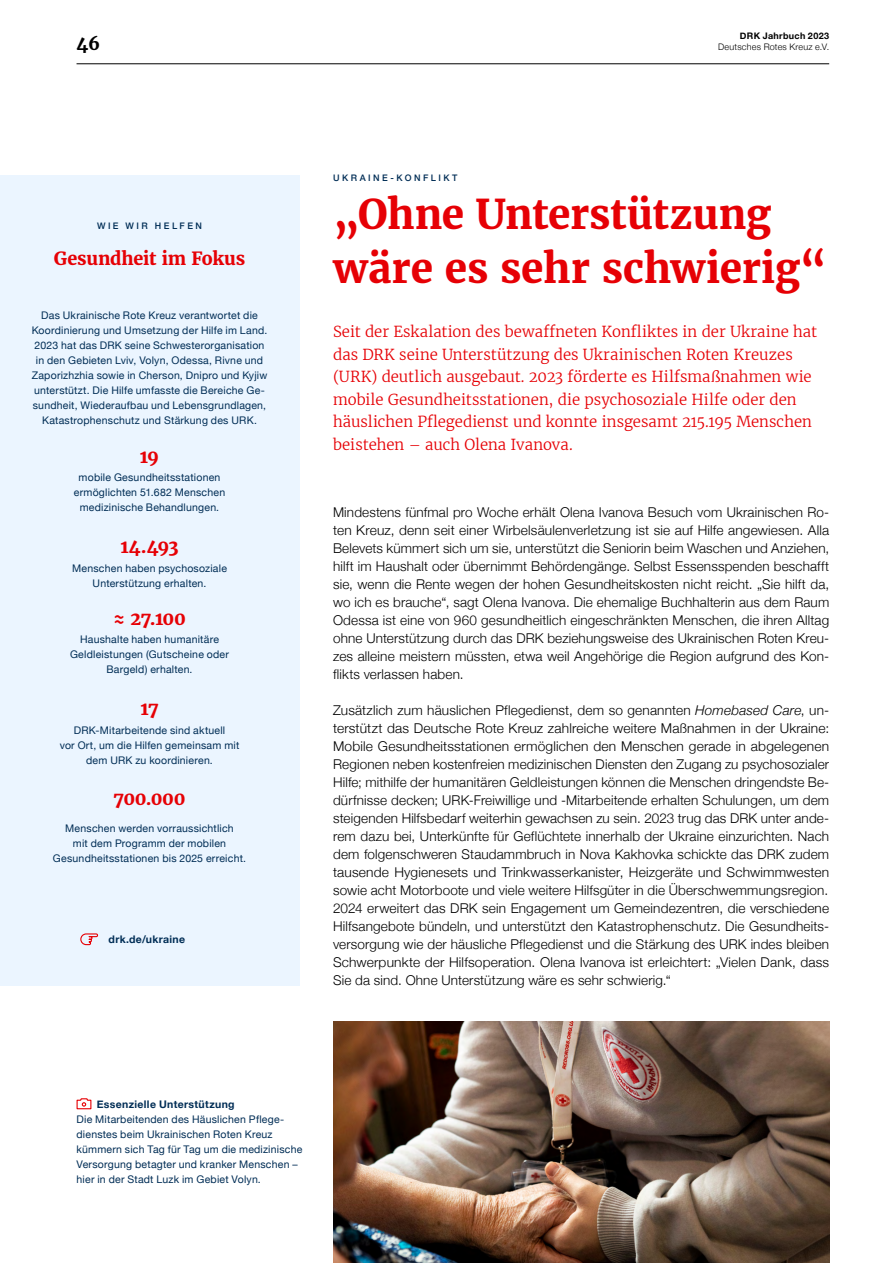
<style>
.page{position:relative;width:893px;height:1263px;background:#fff}
.page>*{position:absolute;margin:0;border:0;box-sizing:border-box;transform-origin:0 0}
.t1{font:700 40.5px/54px "Merriweather";letter-spacing:-.005em;color:#e60005}
.t2{font:700 18px "Merriweather";letter-spacing:-.015em;color:#e60005}
.t3{font:700 18px "Merriweather";color:#000}
.t4{font:300 15px/22.5px "Merriweather";color:#e60005}
.t5{font:300 13.5px/18px "Helvetica Neue";letter-spacing:.01em;color:#000;text-align:justify}
.t6{font:10.5px/15px "Helvetica Neue";letter-spacing:.02em;color:#002d55;text-align:center}
.t7{font:700 10.5px "Helvetica Neue";letter-spacing:.03em;color:#002d55}
.t8{font:500 9px "Helvetica Neue";letter-spacing:.275em;color:#002d55}
.t9{font:300 9px "Helvetica Neue";letter-spacing:.025em;color:#000}
.t10{font:700 9px "Helvetica Neue";letter-spacing:.04em;color:#000}
.s1{font-style:italic}
</style>
<div class="page">
<div style="left:0;top:175px;width:299px;height:810px;background:#ebf5ff"></div>
<img style="left:333px;top:1021px;width:496px;height:242px">
<svg style="left:76px;top:1098px;width:16px;height:12px"></svg>
<svg style="left:80px;top:933px;width:19px;height:13px"></svg>
<hr style="left:77px;top:64px;width:752px;height:1px;background:#000">
<p class="t10" style="left:740px;top:29px;width:91px">DRK Jahrbuch 2023</p>
<h2 class="t3" style="left:77px;top:32px;width:25px">46</h2>
<p class="t9" style="left:718px;top:40px;width:112px">Deutsches Rotes Kreuz e.V.</p>
<p class="t8" style="left:97px;top:219px;width:106px">WIE WIR HELFEN</p>
<h2 class="t2" style="left:54px;top:246px;width:193px">Gesundheit im Fokus</h2>
<p class="t6" style="left:32px;top:308px;width:237px">Das Ukrainische Rote Kreuz verantwortet die Koordinierung und Umsetzung der Hilfe im Land.<br>2023 hat das DRK seine Schwesterorganisation in den Gebieten Lviv, Volyn, Odessa, Rivne und Zaporizhzhia sowie in Cherson, Dnipro und Kyjiw unterstützt. Die Hilfe umfasste die Bereiche Ge&shy;sundheit, Wiederaufbau und Lebensgrundlagen, Katastrophenschutz und Stärkung des URK.</p>
<h2 class="t2" style="left:140px;top:444px;width:21px">19</h2>
<p class="t6" style="left:74px;top:471px;width:153px">mobile Gesundheitsstationen ermöglichten 51.682 Menschen medizinische Behandlungen.</p>
<h2 class="t2" style="left:121px;top:534px;width:59px">14.493</h2>
<p class="t6" style="left:72px;top:561px;width:156px">Menschen haben psychosoziale<br>Unterstützung erhalten.</p>
<h2 class="t2" style="left:113px;top:606px;width:74px">≈ 27.100</h2>
<p class="t6" style="left:70px;top:632px;width:160px">Haushalte haben humanitäre<br>Geldleistungen (Gutscheine oder<br>Bargeld) erhalten.</p>
<h2 class="t2" style="left:141px;top:696px;width:19px">17</h2>
<p class="t6" style="left:60px;top:723px;width:181px">DRK-Mitarbeitende sind aktuell<br>vor Ort, um die Hilfen gemeinsam mit dem URK zu koordinieren.</p>
<h2 class="t2" style="left:114px;top:786px;width:74px">700.000</h2>
<p class="t6" style="left:53px;top:821px;width:195px">Menschen werden vorraussichtlich<br>mit dem Programm der mobilen<br>Gesundheitsstationen bis 2025 erreicht.</p>
<p class="t7" style="left:109px;top:931px;width:78px">drk.de/ukraine</p>
<p class="t8" style="left:333px;top:171px;width:126px">UKRAINE-KONFLIKT</p>
<h1 class="t1" style="left:333px;top:187px;width:495px">„Ohne Unterstützung wäre es sehr schwierig“</h1>
<p class="t4" style="left:333px;top:320px;width:485px">Seit der Eskalation des bewaffneten Konfliktes in der Ukraine hat das DRK seine Unterstützung des Ukrainischen Roten Kreuzes (URK) deutlich ausgebaut. 2023 förderte es Hilfsmaßnahmen wie mobile Gesundheitsstationen, die psychosoziale Hilfe oder den häuslichen Pflegedienst und konnte insgesamt 215.195 Menschen beistehen – auch Olena Ivanova.</p>
<p class="t5" style="left:333px;top:502px;width:498px">Mindestens fünfmal pro Woche erhält Olena Ivanova Besuch vom Ukrainischen Ro&shy;ten Kreuz, denn seit einer Wirbelsäulenverletzung ist sie auf Hilfe angewiesen. Alla Belevets kümmert sich um sie, unterstützt die Seniorin beim Waschen und Anziehen, hilft im Haushalt oder übernimmt Behördengänge. Selbst Essensspenden beschafft sie, wenn die Rente wegen der hohen Gesundheitskosten nicht reicht. „Sie hilft da, wo ich es brauche“, sagt Olena Ivanova. Die ehemalige Buchhalterin aus dem Raum Odessa ist eine von 960 gesundheitlich eingeschränkten Menschen, die ihren Alltag ohne Unterstützung durch das DRK beziehungsweise des Ukrainischen Roten Kreu&shy;zes alleine meistern müssten, etwa weil Angehörige die Region aufgrund des Kon&shy;flikts verlassen haben.</p>
<p class="t5" style="left:333px;top:700px;width:498px">Zusätzlich zum häuslichen Pflegedienst, dem so genannten <span class="s1">Homebased Care</span>, un&shy;terstützt das Deutsche Rote Kreuz zahlreiche weitere Maßnahmen in der Ukraine:<br>Mobile Gesundheitsstationen ermöglichen den Menschen gerade in abgelegenen Regionen neben kostenfreien medizinischen Diensten den Zugang zu psychosozialer Hilfe; mithilfe der humanitären Geldleistungen können die Menschen dringendste Be&shy;dürfnisse decken; URK-Freiwillige und -Mitarbeitende erhalten Schulungen, um dem steigenden Hilfsbedarf weiterhin gewachsen zu sein. 2023 trug das DRK unter ande&shy;rem dazu bei, Unterkünfte für Geflüchtete innerhalb der Ukraine einzurichten. Nach dem folgenschweren Staudammbruch in Nova Kakhovka schickte das DRK zudem tausende Hygienesets und Trinkwasserkanister, Heizgeräte und Schwimmwesten sowie acht Motorboote und viele weitere Hilfsgüter in die Überschwemmungsregion.<br>2024 erweitert das DRK sein Engagement um Gemeindezentren, die verschiedene Hilfsangebote bündeln, und unterstützt den Katastrophenschutz. Die Gesundheits&shy;versorgung wie der häusliche Pflegedienst und die Stärkung des URK indes bleiben Schwerpunkte der Hilfsoperation. Olena Ivanova ist erleichtert: „Vielen Dank, dass Sie da sind. Ohne Unterstützung wäre es sehr schwierig.“</p>
<p class="t7" style="left:97px;top:1096px;width:139px">Essenzielle Unterstützung</p>
<p class="t6" style="left:77px;top:1112px;width:227px;text-align:left">Die Mitarbeitenden des Häuslichen Pflege&shy;dienstes beim Ukrainischen Roten Kreuz kümmern sich Tag für Tag um die medizinische Versorgung betagter und kranker Menschen – hier in der Stadt Luzk im Gebiet Volyn.</p>
</div>
